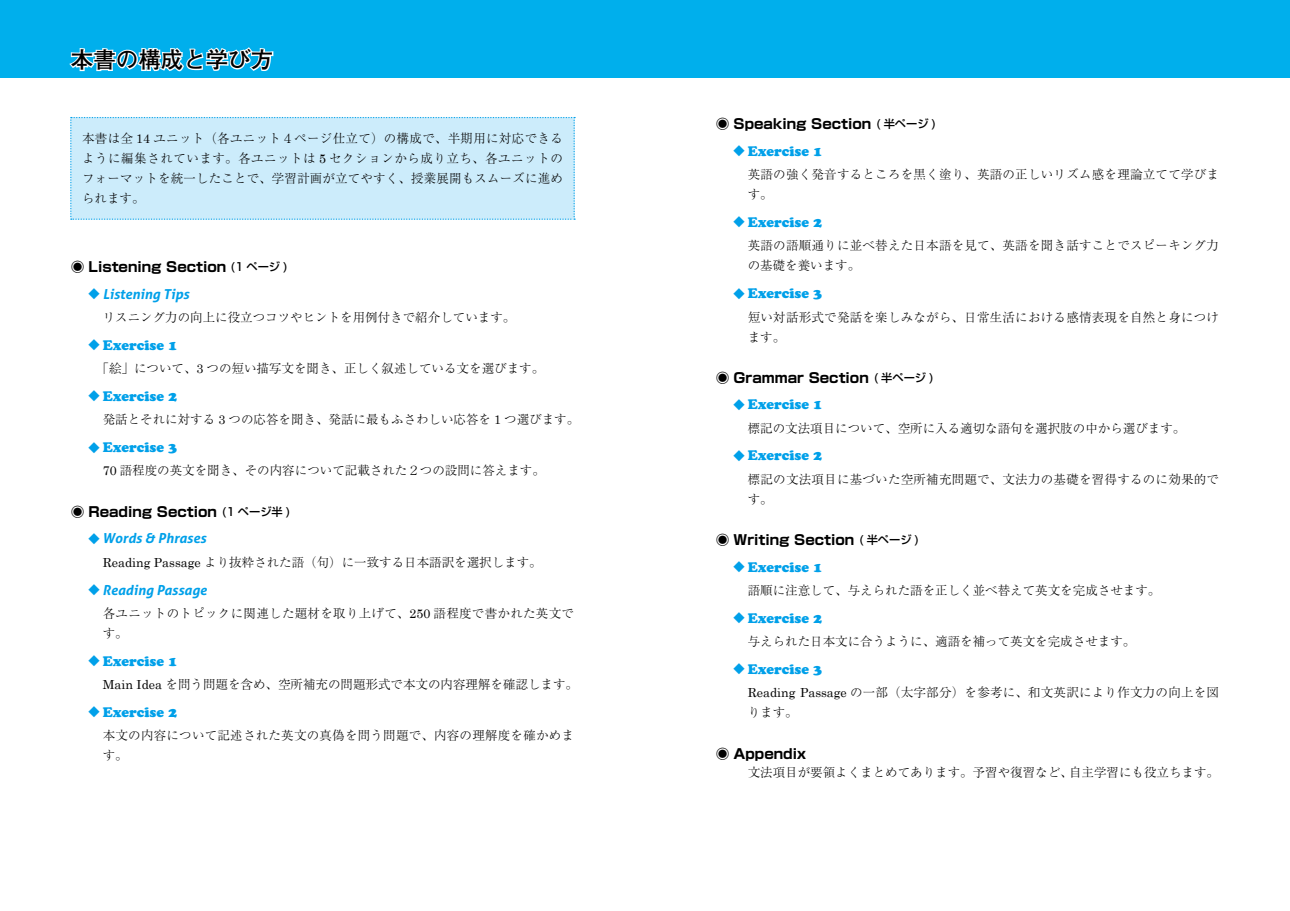
<style>
.page{position:relative;width:1290px;height:911px;background:#fff}
.page>*{position:absolute;margin:0;border:0;box-sizing:border-box;transform-origin:0 0}
.t1{font:700 22.5px "Futo Go B101 Pro";color:#000}
.t2{font:13.75px "Cooper Black Std";color:#00a0e9}
.t3{font:700 13.75px "Shin Go Pro";color:#000}
.t4{font:italic 700 13.75px "Aller";color:#00a0e9}
.t5{font:300 12.5px/20px "Ryumin Pro";color:#000;text-align:justify}
.t6{font:300 12.5px/20px "Ryumin Pro";letter-spacing:.02em;color:#000}
.t7{font:300 12.5px/20px "Ryumin Pro";letter-spacing:.025em;color:#000}
.s1{font-family:"Century Schoolbook";font-weight:400}
.s2{font-weight:500;font-size:11.25px}
.s3{font-family:"Ryumin Pro";font-weight:300;font-style:normal;font-size:11.25px}
.s4{font-family:"Ryumin Pro";font-weight:300;font-size:11.25px}
</style>
<div class="page">
<div style="left:0;top:0;width:1290px;height:78px;background:#00afec"></div>
<svg style="left:69px;top:47px;width:205px;height:25px"></svg>
<div style="left:70px;top:117px;width:505px;height:103px;background:#ccecfb"></div>
<h1 class="t1" style="left:71px;top:42px;width:204px">本書の構成と学び方</h1>
<p class="t5" style="left:82px;top:127px;width:482px">本書は全 <span class="s1">14</span> ユニット（各ユニット４ページ仕立て）の構成で、半期用に対応できるように編集されています。各ユニットは <span class="s1">5</span> セクションから成り立ち、各ユニットのフォーマットを統一したことで、学習計画が立てやすく、授業展開もスムーズに進められます。</p>
<p class="t3" style="left:71px;top:256px;width:219px">◉ Listening Section <span class="s2">(1 ページ )</span></p>
<p class="t4" style="left:89px;top:285px;width:102px"><span class="s3">◆</span> Listening Tips</p>
<p class="t5" style="left:103px;top:306px;width:414px">リスニング力の向上に役立つコツやヒントを用例付きで紹介しています。</p>
<p class="t2" style="left:89px;top:337px;width:90px"><span class="s4">◆</span> Exercise 1</p>
<p class="t5" style="left:97px;top:357px;width:449px">「絵」について、<span class="s1">3</span> つの短い描写文を聞き、正しく叙述している文を選びます。</p>
<p class="t2" style="left:89px;top:388px;width:90px"><span class="s4">◆</span> Exercise 2</p>
<p class="t5" style="left:103px;top:408px;width:478px">発話とそれに対する <span class="s1">3</span> つの応答を聞き、発話に最もふさわしい応答を <span class="s1">1</span> つ選びます。</p>
<p class="t2" style="left:89px;top:439px;width:90px"><span class="s4">◆</span> Exercise 3</p>
<p class="t5" style="left:103px;top:460px;width:444px"><span class="s1">70</span> 語程度の英文を聞き、その内容について記載された２つの設問に答えます。</p>
<p class="t3" style="left:71px;top:500px;width:221px">◉ Reading Section <span class="s2">(1 ページ半 )</span></p>
<p class="t4" style="left:89px;top:530px;width:119px"><span class="s3">◆</span> Words &amp; Phrases</p>
<p class="t5" style="left:103px;top:551px;width:440px"><span class="s1">Reading Passage</span> より抜粋された語（句）に一致する日本語訳を選択します。</p>
<p class="t4" style="left:89px;top:581px;width:120px"><span class="s3">◆</span> Reading Passage</p>
<p class="t7" style="left:103px;top:602px;width:473px">各ユニットのトピックに関連した題材を取り上げて、<span class="s1">250</span> 語程度で書かれた英文です。</p>
<p class="t2" style="left:89px;top:652px;width:90px"><span class="s4">◆</span> Exercise 1</p>
<p class="t5" style="left:103px;top:673px;width:477px"><span class="s1">Main Idea</span> を問う問題を含め、空所補充の問題形式で本文の内容理解を確認します。</p>
<p class="t2" style="left:89px;top:703px;width:90px"><span class="s4">◆</span> Exercise 2</p>
<p class="t6" style="left:103px;top:724px;width:473px">本文の内容について記述された英文の真偽を問う問題で、内容の理解度を確かめます。</p>
<p class="t3" style="left:716px;top:113px;width:222px">◉ Speaking Section <span class="s2">( 半ページ )</span></p>
<p class="t2" style="left:733px;top:143px;width:90px"><span class="s4">◆</span> Exercise 1</p>
<p class="t6" style="left:748px;top:163px;width:473px">英語の強く発音するところを黒く塗り、英語の正しいリズム感を理論立てて学びます。</p>
<p class="t2" style="left:733px;top:214px;width:90px"><span class="s4">◆</span> Exercise 2</p>
<p class="t6" style="left:748px;top:235px;width:473px">英語の語順通りに並べ替えた日本語を見て、英語を聞き話すことでスピーキング力の基礎を養います。</p>
<p class="t2" style="left:733px;top:285px;width:90px"><span class="s4">◆</span> Exercise 3</p>
<p class="t6" style="left:748px;top:306px;width:473px">短い対話形式で発話を楽しみながら、日常生活における感情表現を自然と身につけます。</p>
<p class="t3" style="left:716px;top:366px;width:220px">◉ Grammar Section <span class="s2">( 半ページ )</span></p>
<p class="t2" style="left:733px;top:396px;width:90px"><span class="s4">◆</span> Exercise 1</p>
<p class="t5" style="left:748px;top:417px;width:439px">標記の文法項目について、空所に入る適切な語句を選択肢の中から選びます。</p>
<p class="t2" style="left:733px;top:447px;width:90px"><span class="s4">◆</span> Exercise 2</p>
<p class="t6" style="left:748px;top:468px;width:473px">標記の文法項目に基づいた空所補充問題で、文法力の基礎を習得するのに効果的です。</p>
<p class="t3" style="left:716px;top:529px;width:205px">◉ Writing Section <span class="s2">( 半ページ )</span></p>
<p class="t2" style="left:733px;top:558px;width:90px"><span class="s4">◆</span> Exercise 1</p>
<p class="t5" style="left:748px;top:579px;width:414px">語順に注意して、与えられた語を正しく並べ替えて英文を完成させます。</p>
<p class="t2" style="left:733px;top:609px;width:90px"><span class="s4">◆</span> Exercise 2</p>
<p class="t5" style="left:748px;top:630px;width:389px">与えられた日本文に合うように、適語を補って英文を完成させます。</p>
<p class="t2" style="left:733px;top:661px;width:90px"><span class="s4">◆</span> Exercise 3</p>
<p class="t6" style="left:748px;top:681px;width:473px"><span class="s1">Reading Passage</span> の一部（太字部分）を参考に、和文英訳により作文力の向上を図ります。</p>
<p class="t3" style="left:716px;top:742px;width:92px">◉ Appendix</p>
<p class="t5" style="left:748px;top:761px;width:473px">文法項目が要領よくまとめてあります。予習や復習など、自主学習にも役立ちます。</p>
</div>
